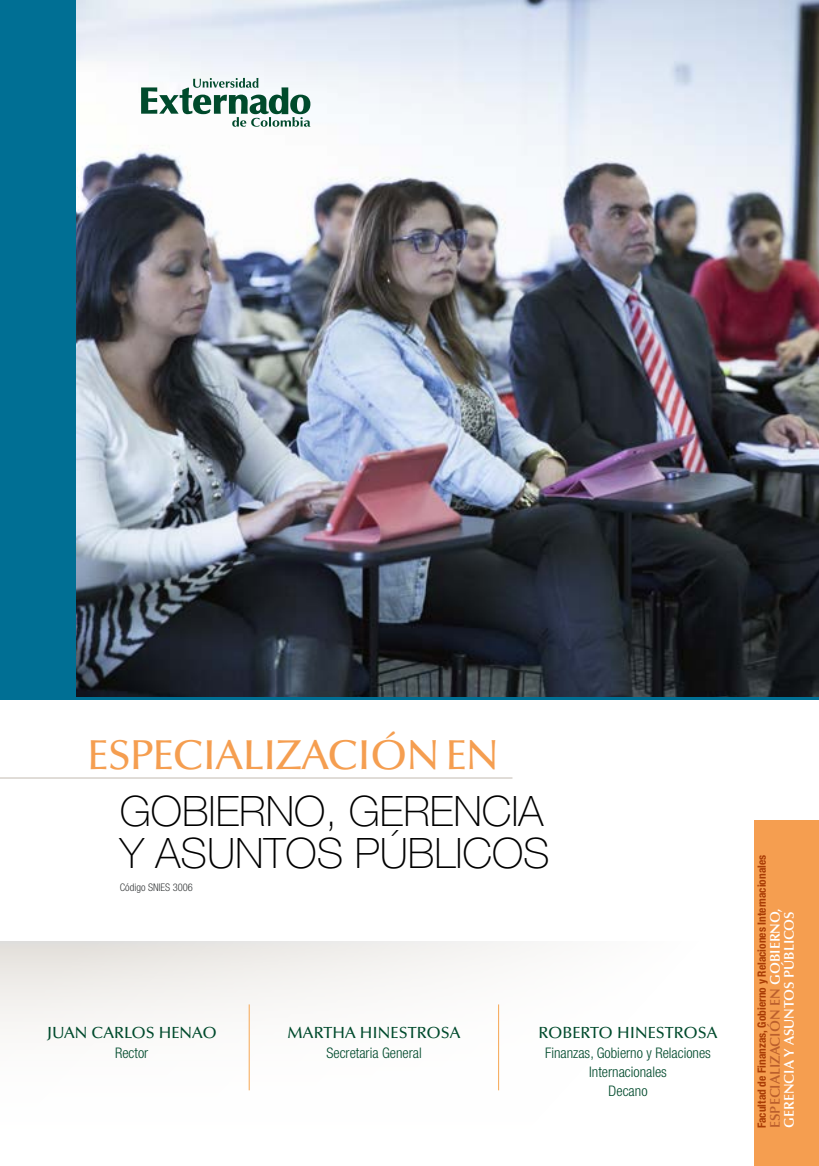
<style>
.page{position:relative;width:819px;height:1166px;background:#fff}
.page>*{position:absolute;margin:0;border:0;box-sizing:border-box;transform-origin:0 0}
.t1{font:100 42px/42px "Helvetica Neue LT Std";color:#000}
.t2{font:500 42px "Optima";letter-spacing:-.02em;color:#f59e50}
.t3{font:500 16.28px "Optima";color:#004a2c}
.t4{font:300 condensed 14.53px/19.4px "Helvetica Neue LT Std";color:#004a2c;text-align:center}
.t5{font:600 14px/14px "Optima";color:#fff}
.t6{font:700 condensed 11.38px "Helvetica Neue LT Std";color:#a93c05}
.t7{font:300 condensed 10.5px "Helvetica Neue LT Std";color:#373a3b}
.s1{color:#bb5f2d}
</style>
<div class="page">
<div style="left:754px;top:821px;width:65px;height:345px;background:#f59e50"></div>
<div style="left:0;top:0;width:819px;height:699px;background:#006f94"></div>
<svg style="left:0;top:941px;width:525px;height:150px"></svg>
<hr style="left:0;top:777px;width:512px;height:2px;background:#d1cbc3">
<hr style="left:249px;top:1004px;width:1px;height:86px;background:#f6a652">
<hr style="left:498px;top:1004px;width:1px;height:86px;background:#f6a652">
<img style="left:76px;top:0;width:743px;height:697px">
<svg style="left:141px;top:78px;width:169px;height:49px;background:#abc3bb"></svg>
<h1 class="t2" style="left:88px;top:731px;width:413px">ESPECIALIZACIÓN EN</h1>
<h1 class="t1" style="left:120px;top:790px;width:431px">GOBIERNO, GERENCIA<br>Y ASUNTOS PÚBLICOS</h1>
<p class="t7" style="left:120px;top:881px;width:75px">Código SNIES 3006</p>
<p class="t3" style="left:47px;top:1023px;width:171px">JUAN CARLOS HENAO</p>
<p class="t4" style="left:115px;top:1042px;width:35px">Rector</p>
<p class="t3" style="left:287px;top:1023px;width:174px">MARTHA HINESTROSA</p>
<p class="t4" style="left:326px;top:1042px;width:97px">Secretaria General</p>
<p class="t3" style="left:538px;top:1023px;width:181px">ROBERTO HINESTROSA</p>
<p class="t4" style="left:545px;top:1042px;width:167px">Finanzas, Gobierno y Relaciones<br>Internacionales<br>Decano</p>
<p class="t6" style="left:755px;top:1128px;width:275px;rotate:-90deg">Facultad de Finanzas, Gobierno y Relaciones Internacionales</p>
<p class="t5" style="left:768px;top:1128px;width:221px;rotate:-90deg"><span class="s1">ESPECIALIZACIÓN EN</span> GOBIERNO,<br>GERENCIA Y ASUNTOS PÚBLICOS</p>
</div>
